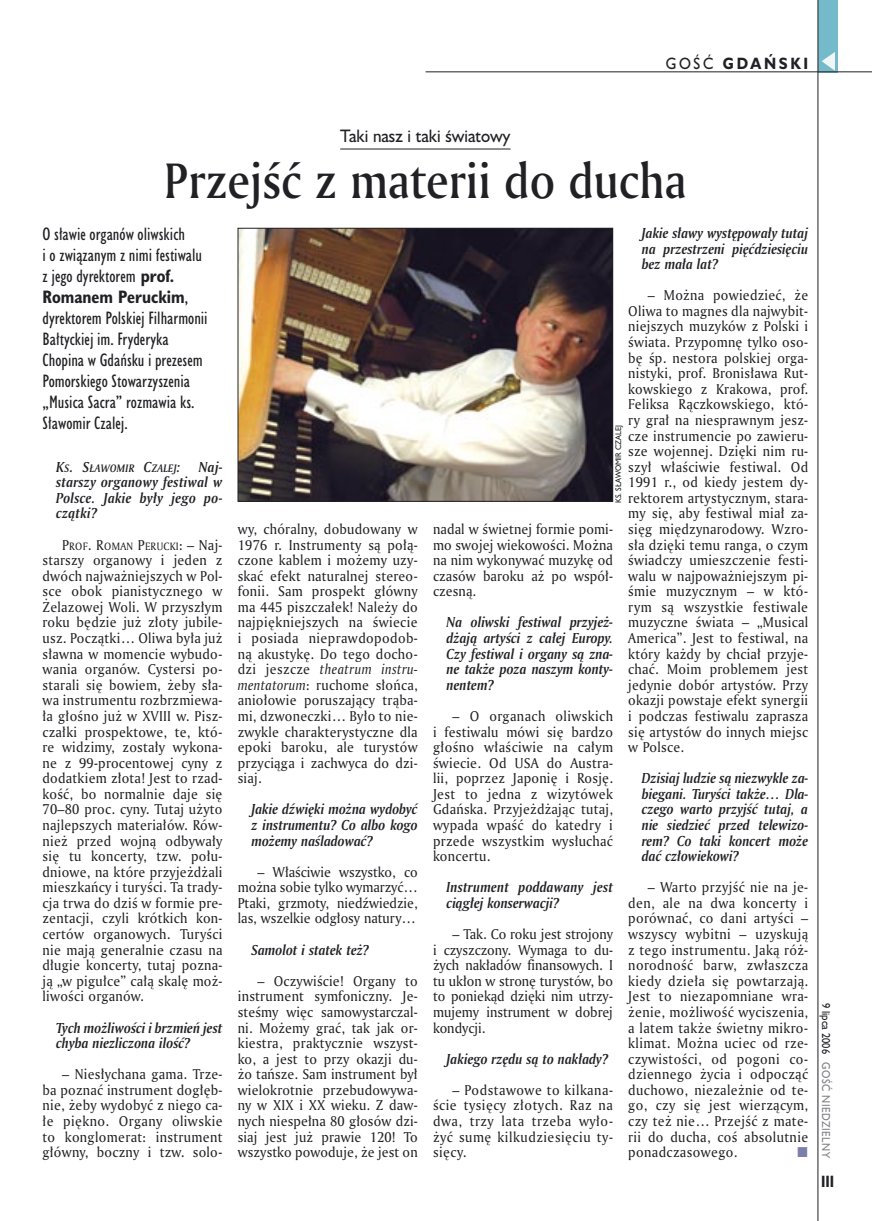
<style>
.page{position:relative;width:872px;height:1221px;background:#fff}
.page>*{position:absolute;margin:0;border:0;box-sizing:border-box;transform-origin:0 0}
._05a_tytyl_AmMd_32_pt{font:48px "Amerigo Md PL";color:#212125;scale:.9 1}
._06-4_lead_lokal_HuCn_11_pt{font:16.5px/21px "Humanst 521 Cn PL";color:#212125}
._04-3_nadtytul_lokal{font:16.5px "Humanst 521 PL";color:#212125;scale:.94 1}
._15b_temat_prawo{font:700 15px "Humanst 521 PL";letter-spacing:.2em;color:#212125;scale:.9 1}
._17_pagina_prawa{font:700 15px "Humanst 521 Cn PL";color:#212125;scale:.94 1}
._07_wywiad_pytanie{font:italic 700 13.95px/15.6px "Amerigo PL";color:#212125;text-align:justify;scale:.94 1}
._01_body_tekst{font:13.8px/15.6px "Amerigo PL";letter-spacing:.02em;color:#212125;text-align:justify;scale:.94 1}
._07_wywiad_pytanie-2{font:italic 700 10.5px "Amerigo PL";letter-spacing:.025em;color:#212125;scale:.94 1}
._19a_data_prawa_GOSC{font:10.5px "Humanst 521 PL";letter-spacing:.05em;color:#7f7f83;scale:.9 1}
._19_data_prawa{font:10.5px "Humanst 521 PL";color:#212125;scale:.9 1}
._01_body_tekst-2{font:10.35px "Amerigo PL";letter-spacing:.025em;color:#212125;scale:.94 1}
._09a_autor_zdjecia_Hu_5_pt{font:7.5px "Humanst 521 PL";color:#212125;scale:.94 1}
.s1{font-weight:400}
.s2{font-weight:700}
.s3{font-size:13.95px}
.s4{font-size:13.8px}
.s5{font-style:italic}
</style>
<div class="page">
<div style="left:818px;top:0;width:19px;height:72px;background:#75baca"></div>
<hr style="left:817px;top:0;width:1px;height:1220px;background:#212125">
<svg style="left:821px;top:52px;width:14px;height:19px"></svg>
<hr style="left:425px;top:72px;width:447px;height:1px;background:#212125">
<hr style="left:340px;top:149px;width:170px;height:1px;background:#212125">
<img style="left:240px;top:230px;width:371px;height:269px">
<div style="left:238px;top:228px;width:375px;height:273px;border:1px solid #212125"></div>
<p class="_15b_temat_prawo" style="left:666px;top:53px;width:160px"><span class="s1">GOŚĆ</span> GDAŃSKI</p>
<p class="_04-3_nadtytul_lokal" style="left:340px;top:124px;width:183px">Taki nasz i taki światowy</p>
<p class="_05a_tytyl_AmMd_32_pt" style="left:164px;top:148px;width:581px">Przejść z materii do ducha</p>
<p class="_06-4_lead_lokal_HuCn_11_pt" style="left:43px;top:223px;width:167px">O sławie organów oliwskich<br>i o związanym z nimi festiwalu z jego dyrektorem <span class="s2">prof.<br>Romanem Peruckim</span>, dyrektorem Polskiej Filharmonii<br>Bałtyckiej im. Fryderyka<br>Chopina w Gdańsku i prezesem<br>Pomorskiego Stowarzyszenia „Musica Sacra” rozmawia ks.<br>Sławomir Czalej.</p>
<p class="_07_wywiad_pytanie-2" style="left:56px;top:461px;width:134px"><span class="s3">K</span>S<span class="s3">. S</span>ŁAWOMIR <span class="s3">C</span>ZALEJ<span class="s3">:</span></p>
<p class="_07_wywiad_pytanie" style="left:642px;top:225px;width:178px">Jakie sławy występowały tutaj na przestrzeni pięćdziesięciu bez mała lat?</p>
<p class="_01_body_tekst" style="left:628px;top:287px;width:193px;text-indent:20px">– Można powiedzieć, że Oliwa to magnes dla najwybit&shy;niejszych muzyków z Polski i świata. Przypomnę tylko oso&shy;bę śp. nestora polskiej orga&shy;nistyki, prof. Bronisława Rut&shy;kowskiego z Krakowa, prof.<br>Feliksa Rączkowskiego, któ&shy;ry grał na niesprawnym jesz&shy;cze instrumencie po zawieru&shy;sze wojennej. Dzięki nim ru&shy;szył właściwie festiwal. Od 1991 r., od kiedy jestem dy&shy;rektorem artystycznym, stara&shy;my się, aby festiwal miał za&shy;sięg międzynarodowy. Wzro&shy;sła dzięki temu ranga, o czym świadczy umieszczenie festi&shy;walu w najpoważniejszym pi&shy;śmie muzycznym – w któ&shy;rym są wszystkie festiwale muzyczne świata – „Musical America”. Jest to festiwal, na który każdy by chciał przyje&shy;chać. Moim problemem jest jedynie dobór artystów. Przy okazji powstaje efekt synergii i podczas festiwalu zaprasza się artystów do innych miejsc w Polsce.</p>
<p class="_07_wywiad_pytanie" style="left:642px;top:770px;width:179px">Dzisiaj ludzie są niezwykle za&shy;biegani. Turyści także… Dla&shy;czego warto przyjść tutaj, a nie siedzieć przed telewizo&shy;rem? Co taki koncert może dać człowiekowi?</p>
<p class="_01_body_tekst" style="left:628px;top:879px;width:193px;text-indent:20px">– Warto przyjść nie na je&shy;den, ale na dwa koncerty i porównać, co dani artyści – wszyscy wybitni – uzyskują z tego instrumentu. Jaką róż&shy;norodność barw, zwłaszcza kiedy dzieła się powtarzają.<br>Jest to niezapomniane wra&shy;żenie, możliwość wyciszenia, a latem także świetny mikro&shy;klimat. Można uciec od rze&shy;czywistości, od pogoni co&shy;dziennego życia i odpocząć duchowo, niezależnie od te&shy;go, czy się jest wierzącym, czy też nie… Przejść z mate&shy;rii do ducha, coś absolutnie ponadczasowego.</p>
<p class="_09a_autor_zdjecia_Hu_5_pt" style="left:613px;top:503px;width:84px;rotate:-90deg">KS. SŁAWOMIR CZALEJ</p>
<p class="_07_wywiad_pytanie" style="left:56px;top:458px;width:179px;text-indent:143px">Naj&shy;starszy organowy festiwal w Polsce. Jakie były jego po&shy;czątki?</p>
<p class="_01_body_tekst-2" style="left:62px;top:539px;width:172px"><span class="s4">P</span>ROF<span class="s4">. R</span>OMAN <span class="s4">P</span>ERUCKI<span class="s4">: – Naj-</span></p>
<p class="_01_body_tekst" style="left:43px;top:552px;width:193px">starszy organowy i jeden z dwóch najważniejszych w Pol&shy;sce obok pianistycznego w Żelazowej Woli. W przyszłym roku będzie już złoty jubile&shy;usz. Początki… Oliwa była już sławna w momencie wybudo&shy;wania organów. Cystersi po&shy;starali się bowiem, żeby sła&shy;wa instrumentu rozbrzmiewa&shy;ła głośno już w XVIII w. Pisz&shy;czałki prospektowe, te, któ&shy;re widzimy, zostały wykona&shy;ne z 99-procentowej cyny z dodatkiem złota! Jest to rzad&shy;kość, bo normalnie daje się 70–80 proc. cyny. Tutaj użyto najlepszych materiałów. Rów&shy;nież przed wojną odbywały się tu koncerty, tzw. połu&shy;dniowe, na które przyjeżdżali mieszkańcy i turyści. Ta trady&shy;cja trwa do dziś w formie pre&shy;zentacji, czyli krótkich kon&shy;certów organowych. Turyści nie mają generalnie czasu na długie koncerty, tutaj pozna&shy;ją „w pigułce” całą skalę moż&shy;liwości organów.</p>
<p class="_07_wywiad_pytanie" style="left:56px;top:1019px;width:178px">Tych możliwości i brzmień jest chyba niezliczona ilość?</p>
<p class="_01_body_tekst" style="left:43px;top:1066px;width:193px;text-indent:20px">– Niesłychana gama. Trze&shy;ba poznać instrument dogłęb&shy;nie, żeby wydobyć z niego ca&shy;łe piękno. Organy oliwskie to konglomerat: instrument główny, boczny i tzw. solo-</p>
<p class="_01_body_tekst" style="left:238px;top:521px;width:193px">wy, chóralny, dobudowany w 1976 r. Instrumenty są połą&shy;czone kablem i możemy uzy&shy;skać efekt naturalnej stereo&shy;fonii. Sam prospekt główny ma 445 piszczałek! Należy do najpiękniejszych na świecie i posiada nieprawdopodob&shy;ną akustykę. Do tego docho&shy;dzi jeszcze <span class="s5">theatrum instru&shy;mentatorum</span>: ruchome słońca, aniołowie poruszający trąba&shy;mi, dzwoneczki… Było to nie&shy;zwykle charakterystyczne dla epoki baroku, ale turystów przyciąga i zachwyca do dzi&shy;siaj.</p>
<p class="_07_wywiad_pytanie" style="left:251px;top:801px;width:178px">Jakie dźwięki można wydobyć z instrumentu? Co albo kogo możemy naśladować?</p>
<p class="_01_body_tekst" style="left:238px;top:863px;width:193px;text-indent:20px">– Właściwie wszystko, co można sobie tylko wymarzyć… Ptaki, grzmoty, niedźwiedzie, las, wszelkie odgłosy natury…</p>
<p class="_07_wywiad_pytanie" style="left:251px;top:941px;width:127px">Samolot i statek też?</p>
<p class="_01_body_tekst" style="left:238px;top:972px;width:193px;text-indent:20px">– Oczywiście! Organy to instrument symfoniczny. Je&shy;steśmy więc samowystarczal&shy;ni. Możemy grać, tak jak or&shy;kiestra, praktycznie wszyst&shy;ko, a jest to przy okazji du&shy;żo tańsze. Sam instrument był wielokrotnie przebudowywa&shy;ny w XIX i XX wieku. Z daw&shy;nych niespełna 80 głosów dzi&shy;siaj jest już prawie 120! To wszystko powoduje, że jest on</p>
<p class="_01_body_tekst" style="left:433px;top:521px;width:193px">nadal w świetnej formie pomi&shy;mo swojej wiekowości. Można na nim wykonywać muzykę od czasów baroku aż po współ&shy;czesną.</p>
<p class="_07_wywiad_pytanie" style="left:446px;top:614px;width:179px">Na oliwski festiwal przyjeż&shy;dżają artyści z całej Europy.<br>Czy festiwal i organy są zna&shy;ne także poza naszym konty&shy;nentem?</p>
<p class="_01_body_tekst" style="left:433px;top:707px;width:193px;text-indent:20px">– O organach oliwskich i festiwalu mówi się bardzo głośno właściwie na całym świecie. Od USA do Austra&shy;lii, poprzez Japonię i Rosję.<br>Jest to jedna z wizytówek Gdańska. Przyjeżdżając tutaj, wypada wpaść do katedry i przede wszystkim wysłuchać koncertu.</p>
<p class="_07_wywiad_pytanie" style="left:446px;top:879px;width:178px">Instrument poddawany jest ciągłej konserwacji?</p>
<p class="_01_body_tekst" style="left:433px;top:925px;width:193px;text-indent:20px">– Tak. Co roku jest strojony i czyszczony. Wymaga to du&shy;żych nakładów finansowych. I tu ukłon w stronę turystów, bo to poniekąd dzięki nim utrzy&shy;mujemy instrument w dobrej kondycji.</p>
<p class="_07_wywiad_pytanie" style="left:446px;top:1050px;width:173px">Jakiego rzędu są to nakłady?</p>
<p class="_01_body_tekst" style="left:433px;top:1081px;width:193px;text-indent:20px">– Podstawowe to kilkana&shy;ście tysięcy złotych. Raz na dwa, trzy lata trzeba wyło&shy;żyć sumę kilkudziesięciu ty&shy;sięcy.</p>
<p class="_19_data_prawa" style="left:833px;top:1002px;width:58px;rotate:90deg">9 lipca 2006</p>
<p class="_19a_data_prawa_GOSC" style="left:833px;top:1062px;width:108px;rotate:90deg">GOŚĆ NIEDZIELNY</p>
<p class="_17_pagina_prawa" style="left:821px;top:1171px;width:15px">III</p>
</div>
